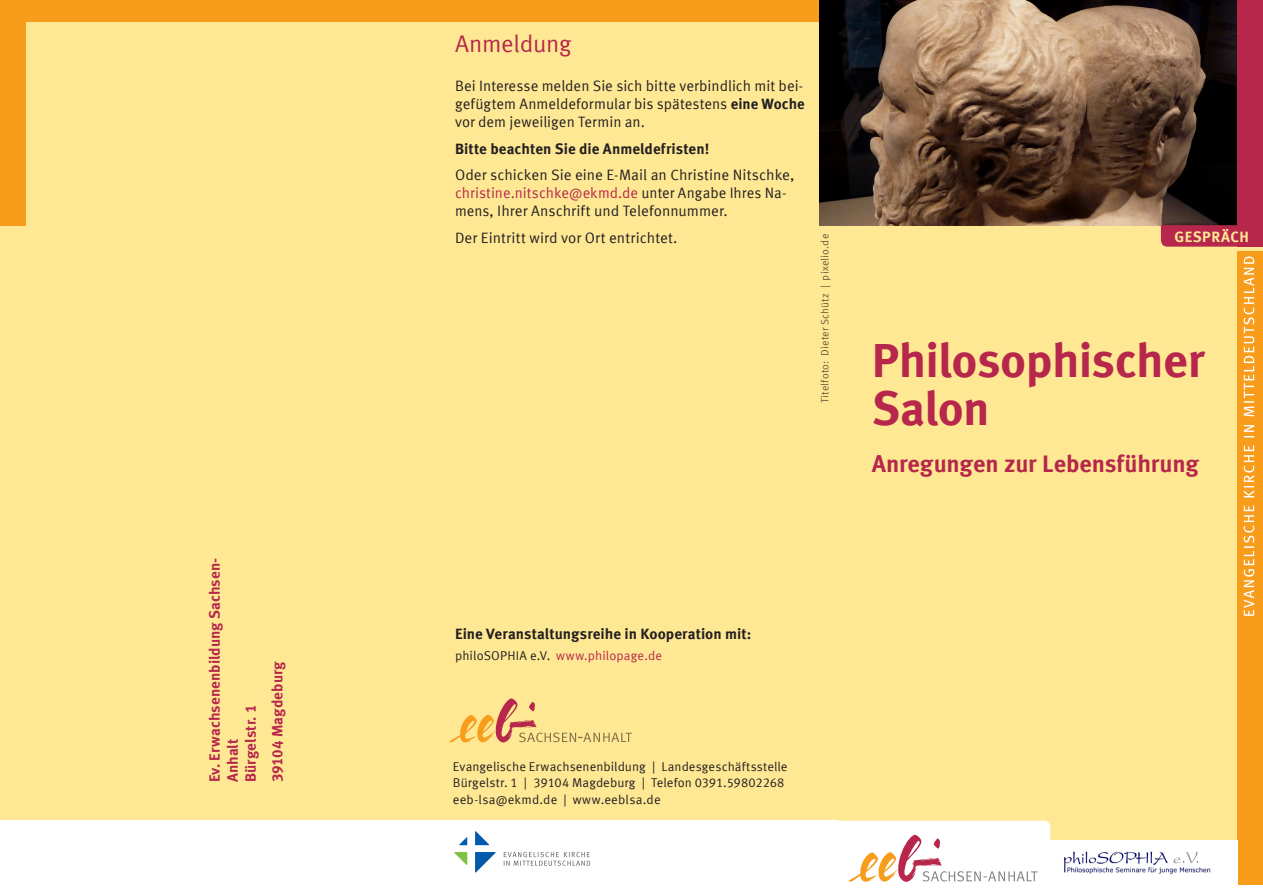
<style>
.page{position:relative;width:1263px;height:893px;background:#fff}
.page>*{position:absolute;margin:0;border:0;box-sizing:border-box;transform-origin:0 0}
.Überschr_1{font:700 48px/48px "Meta Offc";letter-spacing:-.015em;color:#b6274b}
.Überschr_2{font:700 24px "Meta Offc";letter-spacing:-.005em;color:#b6274b}
.Überschr_3{font:24px "Meta Offc Norm";letter-spacing:-.015em;color:#b6274b}
.t1{font:15px/18px "Meta Offc Norm";color:#231f20;text-align:justify}
.Fließtext_Fett{font:700 15px "Meta Offc";color:#231f20}
.Datum_VA{font:700 15px/18px "Meta Offc";color:#b6274b}
.Reiter{font:700 15px "Meta Offc";letter-spacing:.03em;color:#ffe894}
.t2{font:12.75px/16.5px "Meta Offc Norm";letter-spacing:.005em;color:#231f20}
.Adresse{font:12.75px "Meta Offc Norm";letter-spacing:.01em;color:#b6274b}
.t3{font:10.5px "Meta Offc Norm";letter-spacing:.02em;color:#231f20}
.s1{font-family:"Meta Offc";font-weight:700}
.s2{color:#b6274b}
.s3{color:#231f20}
</style>
<div class="page">
<div style="left:0;top:0;width:1263px;height:884px;background:#ffe894"></div>
<div style="left:0;top:0;width:26px;height:225px;background:#f89c1c"></div>
<div style="left:0;top:0;width:821px;height:21px;background:#f89c1c"></div>
<div style="left:0;top:821px;width:829px;height:63px;background:#fff"></div>
<div style="left:825px;top:821px;width:225px;height:72px;background:#fff;border-radius:6px"></div>
<svg style="left:848px;top:835px;width:189px;height:47px"></svg>
<img style="left:820px;top:0;width:417px;height:225px">
<div style="left:1237px;top:0;width:26px;height:247px;background:#b6274b"></div>
<div style="left:1237px;top:251px;width:26px;height:633px;background:#f89c1c"></div>
<svg style="left:1243px;top:256px;width:11px;height:360px"></svg>
<svg style="left:449px;top:698px;width:183px;height:45px"></svg>
<svg style="left:454px;top:831px;width:42px;height:42px;background:#c3d9e3"></svg>
<svg style="left:504px;top:852px;width:86px;height:14px"></svg>
<svg style="left:1161px;top:225px;width:76px;height:22px;background:#b62a4c"></svg>
<img style="left:1050px;top:841px;width:187px;height:43px">
<p class="Datum_VA" style="left:206px;top:782px;width:226px;rotate:-90deg">Ev. Erwachsenenbildung Sachsen-<br>Anhalt<br>Bürgelstr. 1</p>
<p class="Datum_VA" style="left:269px;top:782px;width:123px;rotate:-90deg">39104 Magdeburg</p>
<p class="Überschr_3" style="left:455px;top:30px;width:118px">Anmeldung</p>
<p class="t1" style="left:455px;top:78px;width:351px">Bei Interesse melden Sie sich bitte verbindlich mit bei&shy;gefügtem Anmeldeformular bis spätestens <span class="s1">eine Woche </span>vor dem jeweiligen Termin an.</p>
<p class="Fließtext_Fett" style="left:455px;top:140px;width:256px">Bitte beachten Sie die Anmeldefristen!</p>
<p class="t1" style="left:455px;top:167px;width:341px;text-align:left">Oder schicken Sie eine E-Mail an Christine Nitschke, <span class="s2">christine.nitschke@ekmd.de</span> unter Angabe Ihres Na&shy;mens, Ihrer Anschrift und Telefonnummer.</p>
<p class="t1" style="left:455px;top:229px;width:224px">Der Eintritt wird vor Ort entrichtet.</p>
<p class="t3" style="left:819px;top:403px;width:171px;rotate:-90deg">Titelfoto: Dieter Schütz | pixelio.de</p>
<p class="Reiter" style="left:1174px;top:227px;width:76px">GESPRÄCH</p>
<p class="Überschr_1" style="left:872px;top:338px;width:335px">Philosophischer<br>Salon</p>
<p class="Überschr_2" style="left:872px;top:449px;width:329px">Anregungen zur Lebensführung</p>
<p class="Fließtext_Fett" style="left:455px;top:625px;width:298px">Eine Veranstaltungsreihe in Kooperation mit:</p>
<p class="Adresse" style="left:455px;top:648px;width:209px"><span class="s3">philoSOPHIA e.V.</span> www.philopage.de</p>
<p class="t2" style="left:453px;top:758px;width:336px">Evangelische Erwachsenenbildung | Landesgeschäftsstelle<br>Bürgelstr. 1 | 39104 Magdeburg | Telefon 0391.59802268 eeb-lsa@ekmd.de | www.eeblsa.de</p>
</div>
